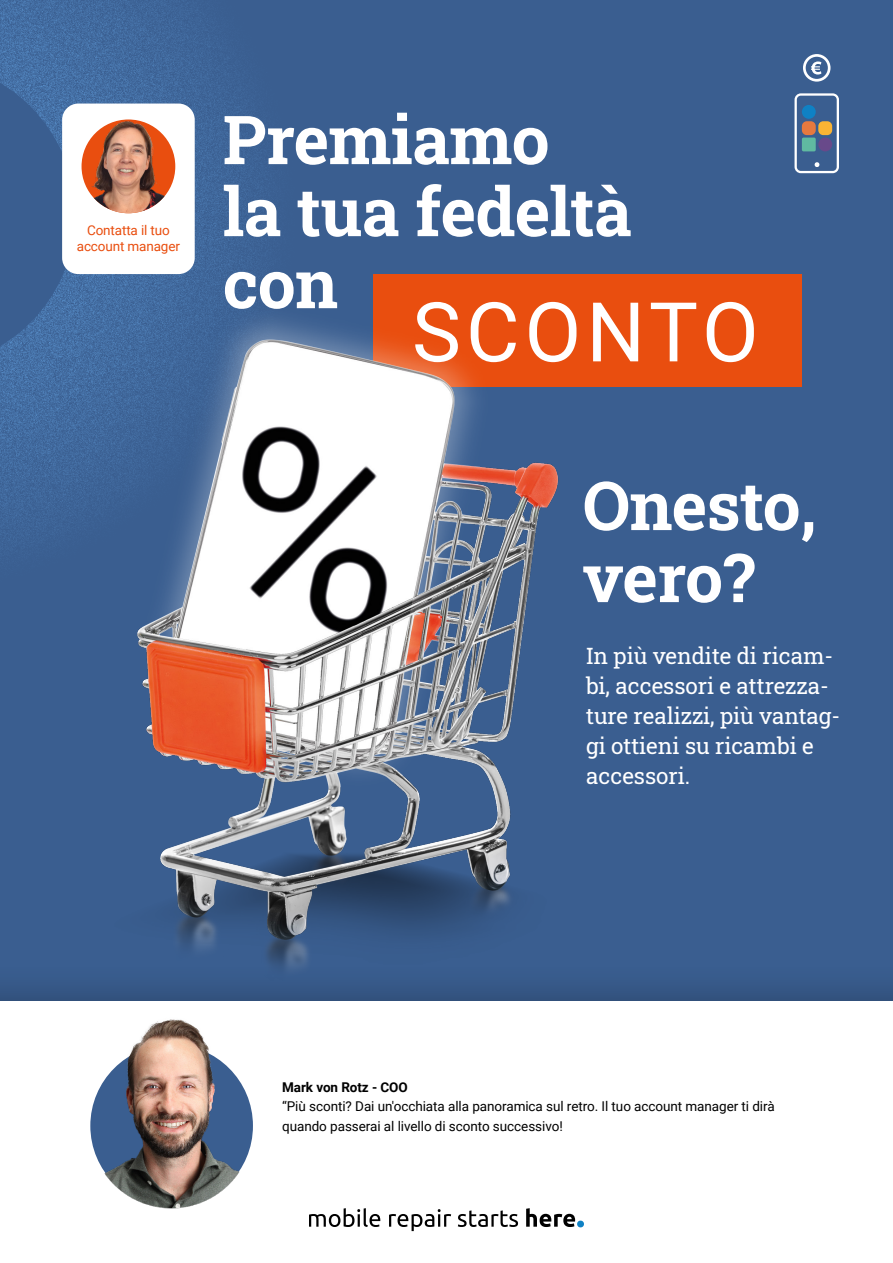
<style>
.page{position:relative;width:893px;height:1263px;background:#fff}
.page>*{position:absolute;margin:0;border:0;box-sizing:border-box;transform-origin:0 0}
.t1{font:82.5px "Roboto";letter-spacing:.06em;color:#fff}
.t2{font:700 67.5px/72px "Roboto Slab";letter-spacing:-.01em;color:#fff}
.t3{font:22.5px/30px "Roboto Slab";letter-spacing:-.005em;color:#fff}
.t4{font:13.5px/19.5px "Roboto";letter-spacing:-.005em;color:#000}
.t5{font:13.5px/16.5px "Roboto";letter-spacing:-.01em;color:#e94e0f;text-align:center}
.t6{font:700 13.5px "Roboto";letter-spacing:-.005em;color:#000}
</style>
<div class="page">
<div style="left:0;top:0;width:893px;height:1001px;background:#3a5e90"></div>
<svg style="left:0;top:0;width:270px;height:550px;fill:#3f669a"></svg>
<svg style="left:794px;top:93px;width:45px;height:80px"></svg>
<div style="left:802px;top:121px;width:14px;height:14px;background:#e6793f;border-radius:5px"></div>
<div style="left:802px;top:105px;width:14px;height:14px;background:#0f81c4;border-radius:50%"></div>
<div style="left:818px;top:121px;width:14px;height:14px;background:#fab434;border-radius:5px"></div>
<div style="left:802px;top:138px;width:14px;height:13px;background:#60baa1;border-radius:2px"></div>
<div style="left:818px;top:138px;width:14px;height:13px;background:#68498a;border-radius:50%"></div>
<div style="left:818px;top:105px;width:14px;height:14px;background:#3a5e90;border-radius:2px"></div>
<svg style="left:0;top:61px;width:75px;height:307px"></svg>
<div style="left:0;top:962px;width:893px;height:301px;background:#000;opacity:.3"></div>
<div style="left:0;top:1001px;width:893px;height:262px;background:#fff"></div>
<svg style="left:309px;top:1208px;width:71px;height:19px"></svg>
<svg style="left:389px;top:1209px;width:62px;height:22px"></svg>
<svg style="left:458px;top:1210px;width:60px;height:17px"></svg>
<svg style="left:526px;top:1208px;width:58px;height:19px"></svg>
<svg style="left:803px;top:54px;width:27px;height:28px"></svg>
<div style="left:373px;top:274px;width:429px;height:113px;background:#e94e0f"></div>
<img style="left:23px;top:233px;width:603px;height:768px">
<img style="left:90px;top:1019px;width:163px;height:190px">
<div style="left:62px;top:104px;width:133px;height:170px;background:#fff;border-radius:16px"></div>
<img style="left:82px;top:119px;width:93px;height:94px;border-radius:47px">
<p class="t5" style="left:77px;top:221px;width:105px">Contatta il tuo account manager</p>
<h2 class="t2" style="left:223px;top:102px;width:411px">Premiamo<br>la tua fedeltà con</h2>
<h1 class="t1" style="left:412px;top:274px;width:348px">SCONTO</h1>
<h2 class="t2" style="left:583px;top:468px;width:236px">Onesto, vero?</h2>
<h3 class="t3" style="left:586px;top:640px;width:256px">In più vendite di ricam&shy;bi, accessori e attrezza&shy;ture realizzi, più vantag&shy;gi ottieni su ricambi e accessori.</h3>
<p class="t6" style="left:282px;top:1077px;width:127px">Mark von Rotz - COO</p>
<p class="t4" style="left:282px;top:1096px;width:494px">“Più sconti? Dai un'occhiata alla panoramica sul retro. Il tuo account manager ti dirà quando passerai al livello di sconto successivo!</p>
</div>
